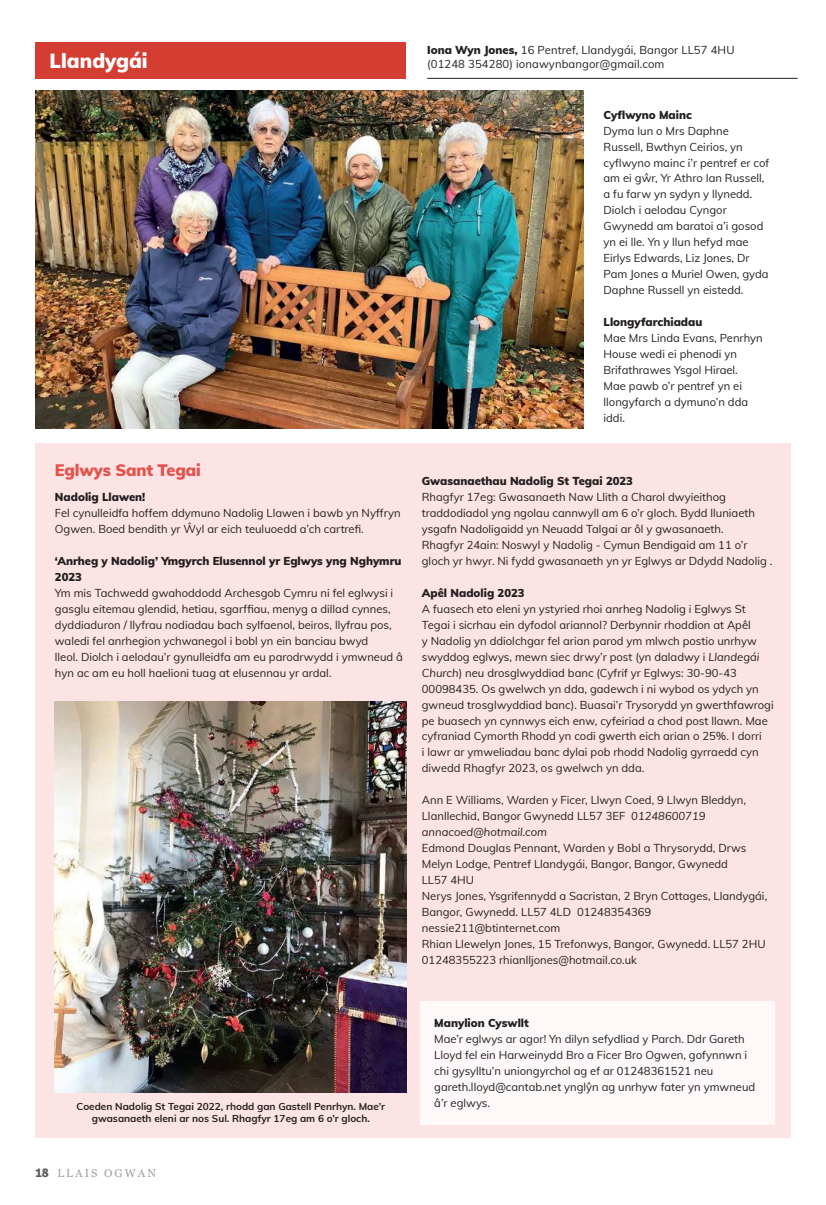
<style>
.page{position:relative;width:826px;height:1205px;background:#fff}
.page>*{position:absolute;margin:0;border:0;box-sizing:border-box;transform-origin:0 0}
.t1{font:900 20px "Muli";color:#fff}
.t2{font:900 16.25px "Muli";letter-spacing:-.01em;color:#e4524c}
.t3{font:11.25px/16px "Muli";color:#231f20}
.t4{font:900 11.25px/16px "Muli";color:#231f20}
.t5{font:11.25px "Georgia";letter-spacing:.18em;color:#9d9fa2}
.t6{font:700 10px/12px "Muli";color:#231f20;text-align:center}
.s1{font-weight:900}
.s2{font-style:italic}
.s3{font-family:"Tenso";font-weight:700;font-size:12.5px;color:#57585a}
</style>
<div class="page">
<div style="left:35px;top:443px;width:755px;height:695px;background:#fde4e4"></div>
<div style="left:35px;top:43px;width:371px;height:36px;background:#d43d32"></div>
<img style="left:55px;top:702px;width:352px;height:391px">
<img style="left:35px;top:91px;width:548px;height:337px">
<hr style="left:427px;top:78px;width:370px;height:1px;background:#231f20">
<div style="left:420px;top:1001px;width:354px;height:123px;background:#fef8f8"></div>
<h1 class="t1" style="left:50px;top:46px;width:100px">Llandygái</h1>
<h2 class="t2" style="left:55px;top:458px;width:147px">Eglwys Sant Tegai</h2>
<p class="t4" style="left:55px;top:489px;width:92px">Nadolig Llawen!</p>
<p class="t3" style="left:55px;top:505px;width:347px">Fel cynulleidfa hoffem ddymuno Nadolig Llawen i bawb yn Nyffryn<br>Ogwen. Boed bendith yr Ŵyl ar eich teuluoedd a’ch cartrefi.</p>
<p class="t4" style="left:55px;top:552px;width:348px">‘Anrheg y Nadolig’ Ymgyrch Elusennol yr Eglwys yng Nghymru<br>2023</p>
<p class="t3" style="left:55px;top:584px;width:349px">Ym mis Tachwedd gwahoddodd Archesgob Cymru ni fel eglwysi i gasglu eitemau glendid, hetiau, sgarffiau, menyg a dillad cynnes, dyddiaduron / llyfrau nodiadau bach sylfaenol, beiros, llyfrau pos, waledi fel anrhegion ychwanegol i bobl yn ein banciau bwyd<br>lleol. Diolch i aelodau’r gynulleidfa am eu parodrwydd i ymwneud â hyn ac am eu holl haelioni tuag at elusennau yr ardal.</p>
<p class="t3" style="left:427px;top:42px;width:309px;line-height:13.8px"><span class="s1">Iona Wyn Jones,</span> 16 Pentref, Llandygái, Bangor LL57 4HU (01248 354280) ionawynbangor@gmail.com</p>
<p class="t4" style="left:603px;top:106px;width:90px">Cyflwyno Mainc</p>
<p class="t3" style="left:603px;top:122px;width:167px">Dyma lun o Mrs Daphne<br>Russell, Bwthyn Ceirios, yn cyflwyno mainc i’r pentref er cof am ei gŵr, Yr Athro Ian Russell, a fu farw yn sydyn y llynedd.<br>Diolch i aelodau Cyngor<br>Gwynedd am baratoi a’i gosod yn ei lle. Yn y llun hefyd mae<br>Eirlys Edwards, Liz Jones, Dr<br>Pam Jones a Muriel Owen, gyda<br>Daphne Russell yn eistedd.</p>
<p class="t4" style="left:603px;top:313px;width:100px">Llongyfarchiadau</p>
<p class="t3" style="left:603px;top:329px;width:161px">Mae Mrs Linda Evans, Penrhyn<br>House wedi ei phenodi yn<br>Brifathrawes Ysgol Hirael.<br>Mae pawb o’r pentref yn ei llongyfarch a dymuno’n dda iddi.</p>
<p class="t4" style="left:422px;top:473px;width:213px">Gwasanaethau Nadolig St Tegai 2023</p>
<p class="t3" style="left:422px;top:489px;width:352px">Rhagfyr 17eg: Gwasanaeth Naw Llith a Charol dwyieithog traddodiadol yng ngolau cannwyll am 6 o’r gloch. Bydd lluniaeth ysgafn Nadoligaidd yn Neuadd Talgai ar ôl y gwasanaeth.<br>Rhagfyr 24ain: Noswyl y Nadolig - Cymun Bendigaid am 11 o’r gloch yr hwyr. Ni fydd gwasanaeth yn yr Eglwys ar Ddydd Nadolig .</p>
<p class="t4" style="left:422px;top:584px;width:104px">Apêl Nadolig 2023</p>
<p class="t3" style="left:422px;top:600px;width:353px">A fuasech eto eleni yn ystyried rhoi anrheg Nadolig i Eglwys St Tegai i sicrhau ein dyfodol ariannol? Derbynnir rhoddion at Apêl<br>y Nadolig yn ddiolchgar fel arian parod ym mlwch postio unrhyw swyddog eglwys, mewn siec drwy’r post (yn daladwy i <span class="s2">Llandegái Church</span>) neu drosglwyddiad banc (Cyfrif yr Eglwys: 30-90-43<br>00098435. Os gwelwch yn dda, gadewch i ni wybod os ydych yn gwneud trosglwyddiad banc). Buasai’r Trysorydd yn gwerthfawrogi pe buasech yn cynnwys eich enw, cyfeiriad a chod post llawn. Mae cyfraniad Cymorth Rhodd yn codi gwerth eich arian o 25%. I dorri<br>i lawr ar ymweliadau banc dylai pob rhodd Nadolig gyrraedd cyn diwedd Rhagfyr 2023, os gwelwch yn dda.</p>
<p class="t3" style="left:422px;top:791px;width:326px">Ann E Williams, Warden y Ficer, Llwyn Coed, 9 Llwyn Bleddyn,<br>Llanllechid, Bangor Gwynedd LL57 3EF <span class="s2">01248600719 annacoed@hotmail.com</span></p>
<p class="t3" style="left:422px;top:839px;width:347px">Edmond Douglas Pennant, Warden y Bobl a Thrysorydd, Drws Melyn Lodge, Pentref Llandygái, Bangor, Bangor, Gwynedd<br>LL57 4HU<br>Nerys Jones, Ysgrifennydd a Sacristan, 2 Bryn Cottages, Llandygái, Bangor, Gwynedd. LL57 4LD 01248354369 nessie211@btinternet.com<br>Rhian Llewelyn Jones, 15 Trefonwys, Bangor, Gwynedd. LL57 2HU 01248355223 rhianlljones@hotmail.co.uk</p>
<p class="t6" style="left:77px;top:1100px;width:310px">Coeden Nadolig St Tegai 2022, rhodd gan Gastell Penrhyn. Mae’r gwasanaeth eleni ar nos Sul. Rhagfyr 17eg am 6 o’r gloch.</p>
<p class="t5" style="left:35px;top:1164px;width:122px"><span class="s3">18</span> LLAIS OGWAN</p>
<p class="t4" style="left:434px;top:1015px;width:96px">Manylion Cyswllt</p>
<p class="t3" style="left:434px;top:1030px;width:322px">Mae’r eglwys ar agor! Yn dilyn sefydliad y Parch. Ddr Gareth Lloyd fel ein Harweinydd Bro a Ficer Bro Ogwen, gofynnwn i chi gysylltu’n uniongyrchol ag ef ar 01248361521 neu gareth.lloyd@cantab.net ynglŷn ag unrhyw fater yn ymwneud â’r eglwys.</p>
</div>
